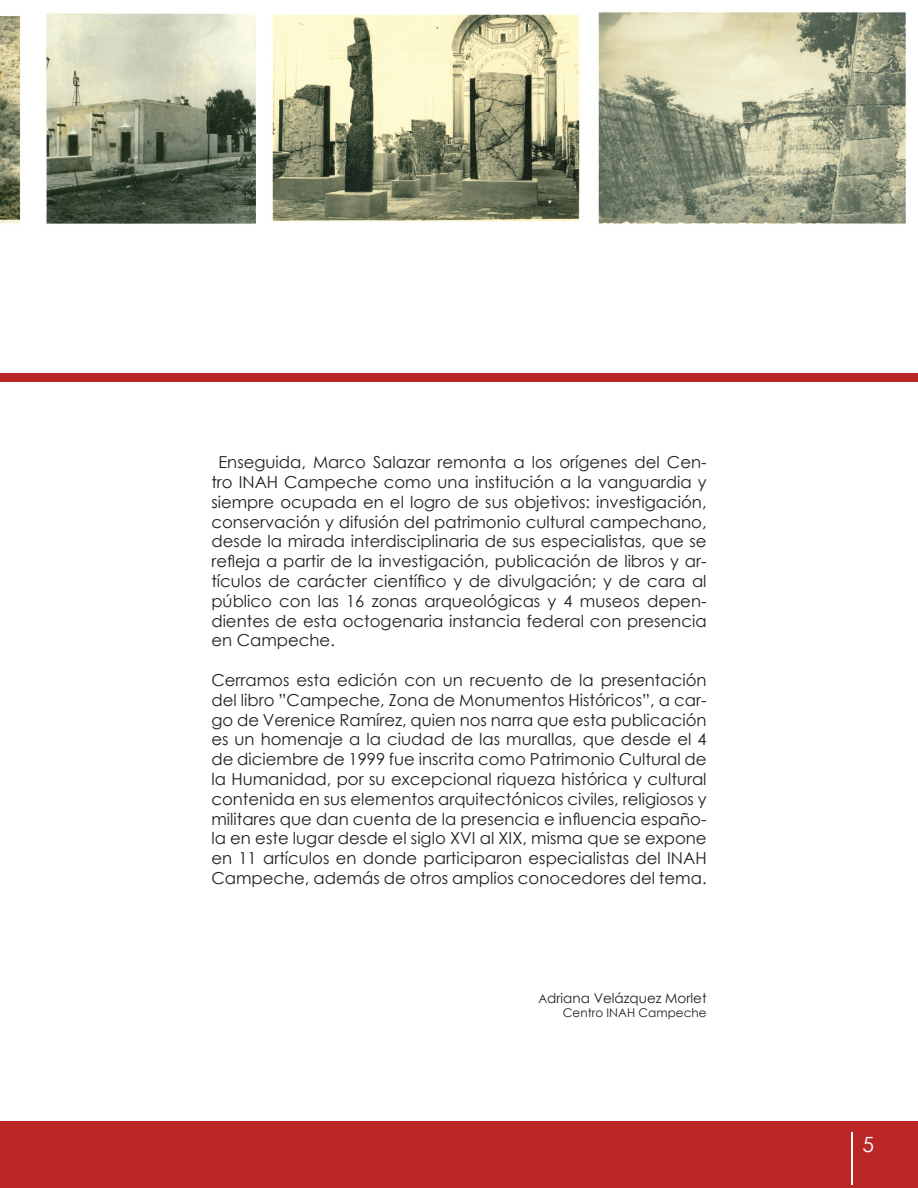
<style>
.page{position:relative;width:918px;height:1188px;background:#fff}
.page>*{position:absolute;margin:0;border:0;box-sizing:border-box;transform-origin:0 0}
.t1{font:21px "Century Gothic";color:#fff}
.t2{font:16.5px/19.8px "Century Gothic";color:#231f20;text-align:justify}
.t3{font:13.5px "Century Gothic";color:#231f20}
.t4{font:12px "Century Gothic";color:#231f20}
.s1{font-size:12px}
</style>
<div class="page">
<div style="left:0;top:1122px;width:918px;height:66px;background:#bb2727"></div>
<hr style="left:852px;top:1132px;width:1px;height:53px;background:#fff">
<div style="left:0;top:374px;width:918px;height:8px;background:#bb2727"></div>
<img style="left:0;top:16px;width:21px;height:208px">
<img style="left:46px;top:12px;width:860px;height:212px">
<p class="t2" style="left:211px;top:452px;width:497px;text-indent:7px">Enseguida, Marco Salazar remonta a los orígenes del Cen&shy;tro INAH Campeche como una institución a la vanguardia y siempre ocupada en el logro de sus objetivos: investigación, conservación y difusión del patrimonio cultural campechano, desde la mirada interdisciplinaria de sus especialistas, que se refleja a partir de la investigación, publicación de libros y ar&shy;tículos de carácter científico y de divulgación; y de cara al público con las 16 zonas arqueológicas y 4 museos depen&shy;dientes de esta octogenaria instancia federal con presencia en Campeche.</p>
<p class="t2" style="left:211px;top:670px;width:497px">Cerramos esta edición con un recuento de la presentación del libro ”Campeche, Zona de Monumentos Históricos”, a car&shy;go de Verenice Ramírez, quien nos narra que esta publicación es un homenaje a la ciudad de las murallas, que desde el 4 de diciembre de 1999 fue inscrita como Patrimonio Cultural de la Humanidad, por su excepcional riqueza histórica y cultural contenida en sus elementos arquitectónicos civiles, religiosos y militares que dan cuenta de la presencia e influencia españo&shy;la en este lugar desde el siglo XVI al XIX, misma que se expone en 11 artículos en donde participaron especialistas del INAH Campeche, además de otros amplios conocedores del tema.</p>
<p class="t3" style="left:538px;top:988px;width:170px"><span class="s1">A</span>driana Velázquez Morlet</p>
<p class="t4" style="left:563px;top:1004px;width:145px">Centro INAH Campeche</p>
<p class="t1" style="left:862px;top:1130px;width:13px">5</p>
</div>
